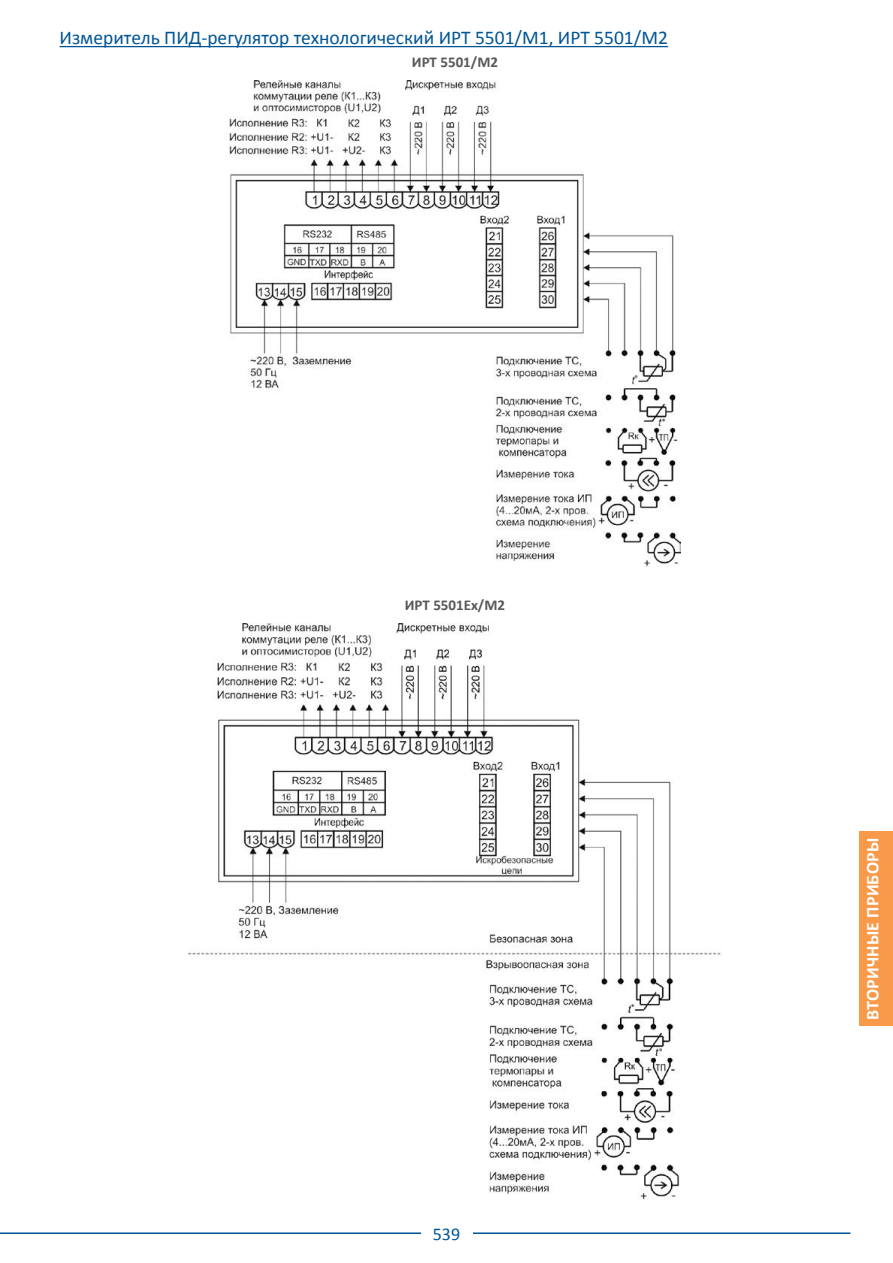
<style>
.page{position:relative;width:893px;height:1263px;background:#fff}
.page>*{position:absolute;margin:0;border:0;box-sizing:border-box;transform-origin:0 0}
.t1{font:19.5px "Calibri";color:#005595}
.t2{font:700 18px "Calibri";letter-spacing:.01em;color:#fff}
.t3{font:18px "Calibri";color:#005595}
.t4{font:700 15px "Calibri";color:#58585b}
</style>
<div class="page">
<hr style="left:0;top:1232px;width:850px;height:2px;background:#005595">
<hr style="left:60px;top:46px;width:608px;height:1px;background:#005595">
<div style="left:421px;top:1225px;width:51px;height:16px;background:#fff"></div>
<div style="left:859px;top:832px;width:34px;height:194px;background:#f89a4a"></div>
<img style="left:230px;top:81px;width:450px;height:485px">
<img style="left:188px;top:624px;width:533px;height:576px">
<p class="t1" style="left:60px;top:26px;width:610px">Измеритель ПИД-регулятор технологический ИРТ 5501/M1, ИРТ 5501/М2</p>
<p class="t4" style="left:412px;top:52px;width:88px">ИРТ 5501/М2</p>
<p class="t4" style="left:405px;top:595px;width:102px">ИРТ 5501Ex/М2</p>
<p class="t3" style="left:433px;top:1222px;width:29px">539</p>
<p class="t2" style="left:861px;top:1020px;width:184px;rotate:-90deg">ВТОРИЧНЫЕ ПРИБОРЫ</p>
</div>
